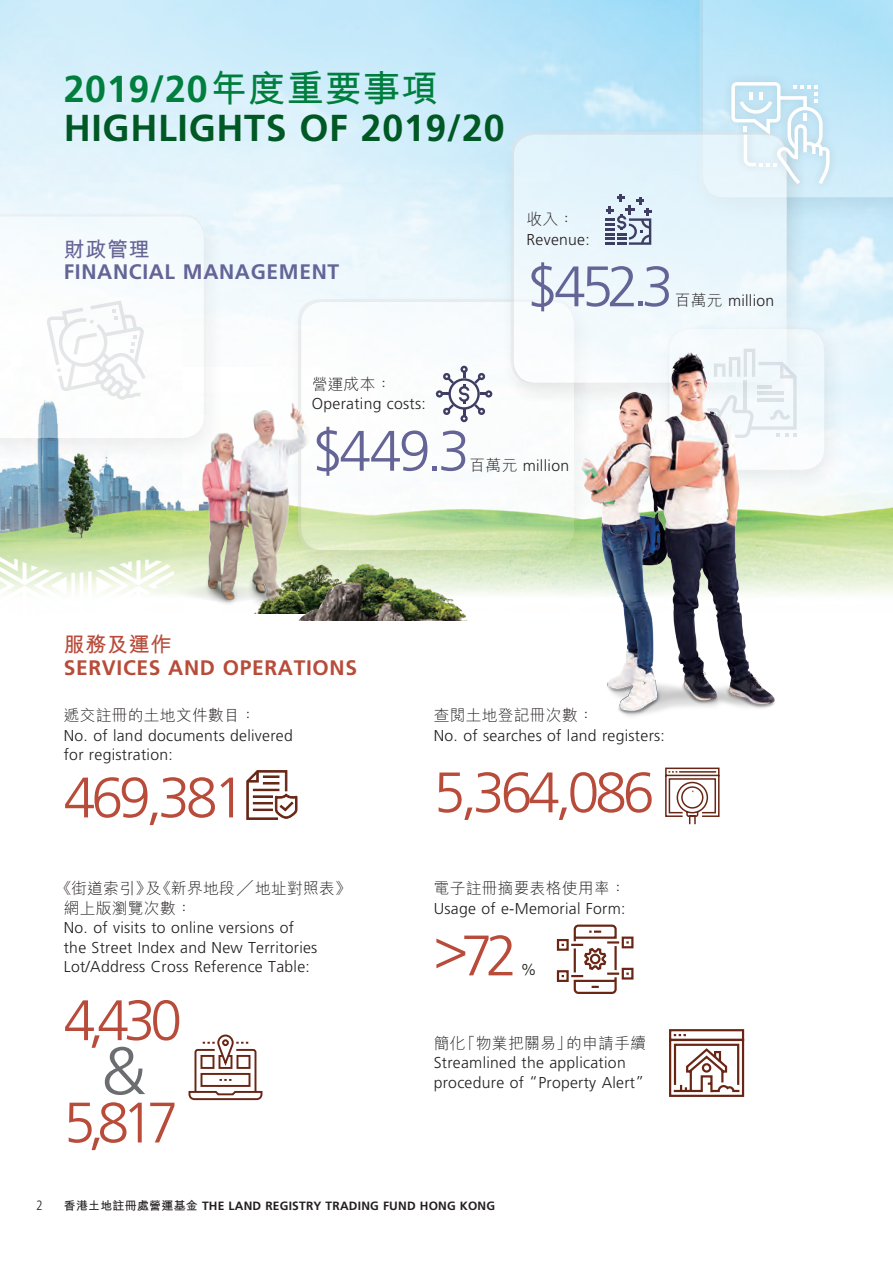
<style>
.page{position:relative;width:893px;height:1263px;background:#fff}
.page>*{position:absolute;margin:0;border:0;box-sizing:border-box;transform-origin:0 0}
.t1{font:300 66.9px "Frutiger LT Std";color:#6c6d70}
.t2{font:300 57px "Frutiger LT Std";letter-spacing:-.07em;color:#b84b39}
.t3{font:300 57px "Frutiger LT Std";letter-spacing:-.06em;color:#646497}
.t4{font:700 37.5px/39px "Frutiger LT Std";letter-spacing:.02em;color:#005824}
.t5{font:700 21px/22.5px "Frutiger LT Std";letter-spacing:.03em;color:#b84b39}
.t6{font:700 21px/22.5px "Frutiger LT Std";letter-spacing:.03em;color:#646497}
.t7{font:300 15.75px/19.5px "Frutiger LT Std";letter-spacing:.02em;color:#231f20}
.t8{font:300 condensed 13.5px "Frutiger LT Std";color:#231f20}
.t9{font:700 12px "Frutiger LT Std";letter-spacing:.02em;color:#231f20}
.s1{color:#007e3d}
.s2{font-family:"M Hei HK";color:#007e3d}
.s3{font-family:"M Hei HK"}
</style>
<div class="page">
<img style="left:0;top:0;width:893px;height:812px">
<div style="left:286px;top:291px;width:311px;height:286px;background:#231f20;opacity:.25"></div>
<svg style="left:301px;top:302px;width:273px;height:248px"></svg>
<div style="left:0;top:206px;width:227px;height:259px;background:#231f20;opacity:.25"></div>
<div style="left:655px;top:318px;width:192px;height:179px;background:#231f20;opacity:.25"></div>
<div style="left:669px;top:329px;width:155px;height:141px;background:#f2fafd;border-radius:21px"></div>
<div style="left:688px;top:0;width:205px;height:225px;background:#231f20;opacity:.25"></div>
<div style="left:499px;top:124px;width:311px;height:286px;background:#231f20;opacity:.25"></div>
<div style="left:514px;top:135px;width:273px;height:248px;background:#e8f6fc;border-radius:21px"></div>
<svg style="left:699px;top:0;width:194px;height:197px"></svg>
<svg style="left:0;top:217px;width:204px;height:221px"></svg>
<svg style="left:0;top:551px;width:284px;height:125px"></svg>
<img style="left:171px;top:377px;width:166px;height:245px">
<img style="left:253px;top:555px;width:203px;height:58px">
<img style="left:283px;top:557px;width:210px;height:63px">
<img style="left:0;top:451px;width:98px;height:92px">
<img style="left:531px;top:327px;width:273px;height:409px">
<svg style="left:436px;top:366px;width:56px;height:56px"></svg>
<svg style="left:605px;top:194px;width:46px;height:51px"></svg>
<svg style="left:246px;top:770px;width:51px;height:50px"></svg>
<svg style="left:664px;top:767px;width:56px;height:58px"></svg>
<div style="left:681px;top:786px;width:22px;height:23px;border:2px solid #6a2615;border-radius:50%"></div>
<svg style="left:669px;top:1029px;width:76px;height:68px"></svg>
<svg style="left:188px;top:1034px;width:75px;height:67px"></svg>
<svg style="left:556px;top:924px;width:78px;height:70px"></svg>
<h1 class="t4" style="left:64px;top:69px;width:442px"><span class="s1">2019/20</span><span class="s2">年度重要事項<br></span>HIGHLIGHTS OF 2019/20</h1>
<h2 class="t6" style="left:64px;top:238px;width:277px"><span class="s3">財政管理<br></span>FINANCIAL MANAGEMENT</h2>
<p class="t7" style="left:527px;top:210px;width:65px"><span class="s3">收入：<br></span>Revenue:</p>
<p class="t3" style="left:527px;top:254px;width:148px">$452.3</p>
<p class="t7" style="left:675px;top:291px;width:101px"><span class="s3">百萬元</span> million</p>
<p class="t7" style="left:312px;top:375px;width:116px"><span class="s3">營運成本：<br></span>Operating costs:</p>
<p class="t3" style="left:312px;top:419px;width:160px">$449.3</p>
<p class="t7" style="left:470px;top:456px;width:101px"><span class="s3">百萬元</span> million</p>
<h2 class="t5" style="left:64px;top:634px;width:295px"><span class="s3">服務及運作<br></span>SERVICES AND OPERATIONS</h2>
<p class="t7" style="left:64px;top:706px;width:231px"><span class="s3">遞交註冊的土地文件數目：<br></span>No. of land documents delivered for registration:</p>
<p class="t2" style="left:64px;top:765px;width:183px">469,381</p>
<p class="t7" style="left:64px;top:879px;width:289px;text-indent:-8px"><span class="s3">《街道索引》及《新界地段╱地址對照表》網上版瀏覽次數：<br></span>No. of visits to online versions of<br>the Street Index and New Territories<br>Lot/Address Cross Reference Table:</p>
<p class="t2" style="left:64px;top:988px;width:120px">4,430</p>
<p class="t1" style="left:101px;top:1033px;width:46px">&amp;</p>
<p class="t2" style="left:64px;top:1090px;width:116px">5,817</p>
<p class="t7" style="left:434px;top:706px;width:233px"><span class="s3">查閱土地登記冊次數：<br></span>No. of searches of land registers:</p>
<p class="t2" style="left:434px;top:760px;width:222px">5,364,086</p>
<p class="t7" style="left:434px;top:879px;width:194px"><span class="s3">電子註冊摘要表格使用率：<br></span>Usage of e-Memorial Form:</p>
<p class="t2" style="left:434px;top:916px;width:36px">&gt;</p>
<p class="t2" style="left:461px;top:923px;width:58px">72</p>
<p class="t7" style="left:521px;top:960px;width:17px">%</p>
<p class="t7" style="left:434px;top:1034px;width:214px"><span class="s3">簡化「物業把關易」的申請手續<br></span>Streamlined the application procedure of “Property Alert”</p>
<p class="t8" style="left:36px;top:1198px;width:8px">2</p>
<p class="t9" style="left:64px;top:1199px;width:433px"><span class="s3">香港土地註冊處營運基金</span> THE LAND REGISTRY TRADING FUND HONG KONG</p>
</div>
